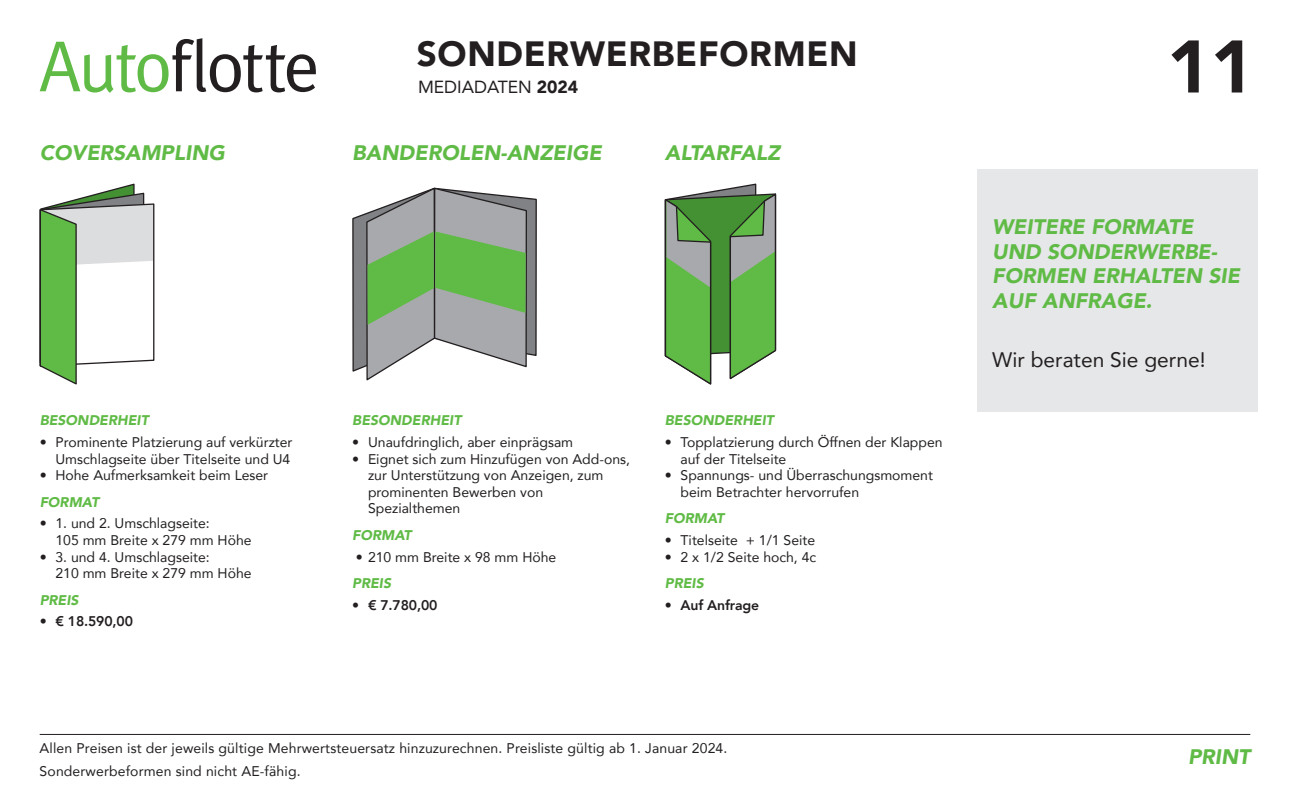
<style>
.page{position:relative;width:1290px;height:794px;background:#fff}
.page>*{position:absolute;margin:0;border:0;box-sizing:border-box;transform-origin:0 0}
.t1{font:900 73.5px "Avenir";color:#231f20}
.t2{font:900 35px "Avenir";letter-spacing:.02em;color:#231f20}
.t3{font:italic 900 21px/24.5px "Avenir";color:#60bb46}
.t4{font:21px "Avenir";color:#231f20}
.t5{font:17.5px "Avenir";color:#231f20}
.t6{font:14px/16.6px "Avenir";color:#231f20}
.t7{font:italic 900 14px "Avenir";color:#60bb46}
.t8{font:800 14px "Avenir";letter-spacing:-.01em;color:#231f20}
.s1{font-weight:900}
</style>
<div class="page">
<hr style="left:40px;top:734px;width:1210px;height:1px;background:#231f20">
<svg style="left:40px;top:38px;width:276px;height:55px"></svg>
<div style="left:977px;top:169px;width:281px;height:242px;background:#e6e7e9"></div>
<svg style="left:39px;top:183px;width:116px;height:202px"></svg>
<svg style="left:352px;top:187px;width:185px;height:194px"></svg>
<svg style="left:664px;top:183px;width:113px;height:202px;background:#78ad6b"></svg>
<h2 class="t2" style="left:417px;top:24px;width:442px">SONDERWERBEFORMEN</h2>
<p class="t5" style="left:418px;top:73px;width:162px">MEDIADATEN <span class="s1">2024</span></p>
<h3 class="t3" style="left:40px;top:140px;width:187px">COVERSAMPLING</h3>
<h3 class="t3" style="left:352px;top:140px;width:251px">BANDEROLEN-ANZEIGE</h3>
<h3 class="t3" style="left:665px;top:140px;width:117px">ALTARFALZ</h3>
<p class="t7" style="left:40px;top:409px;width:111px">BESONDERHEIT</p>
<p class="t6" style="left:40px;top:433px;width:254px;text-align:right">• Prominente Platzierung auf verkürzter<br>Umschlagseite über Titelseite und U4</p>
<p class="t6" style="left:40px;top:467px;width:230px">• Hohe Aufmerksamkeit beim Leser</p>
<p class="t7" style="left:40px;top:490px;width:61px">FORMAT</p>
<p class="t6" style="left:55px;top:515px;width:198px;text-indent:-16px">• 1. und 2. Umschlagseite:<br>105 mm Breite x 279 mm Höhe</p>
<p class="t6" style="left:55px;top:548px;width:198px;text-indent:-16px">• 3. und 4. Umschlagseite:<br>210 mm Breite x 279 mm Höhe</p>
<p class="t7" style="left:40px;top:588px;width:40px">PREIS</p>
<p class="t8" style="left:40px;top:610px;width:95px">• € 18.590,00</p>
<p class="t7" style="left:352px;top:409px;width:111px">BESONDERHEIT</p>
<p class="t6" style="left:352px;top:433px;width:222px">• Unaufdringlich, aber einprägsam</p>
<p class="t6" style="left:368px;top:450px;width:263px;text-indent:-16px">• Eignet sich zum Hinzufügen von Add-ons, zur Unterstützung von Anzeigen, zum prominenten Bewerben von<br>Spezialthemen</p>
<p class="t7" style="left:352px;top:523px;width:61px">FORMAT</p>
<p class="t6" style="left:356px;top:548px;width:202px">• 210 mm Breite x 98 mm Höhe</p>
<p class="t7" style="left:352px;top:572px;width:40px">PREIS</p>
<p class="t8" style="left:352px;top:594px;width:87px">• € 7.780,00</p>
<p class="t7" style="left:665px;top:409px;width:111px">BESONDERHEIT</p>
<p class="t6" style="left:680px;top:433px;width:263px;text-indent:-16px">• Topplatzierung durch Öffnen der Klappen auf der Titelseite</p>
<p class="t6" style="left:680px;top:466px;width:254px;text-indent:-16px">• Spannungs- und Überraschungsmoment beim Betrachter hervorrufen</p>
<p class="t7" style="left:665px;top:507px;width:61px">FORMAT</p>
<p class="t6" style="left:665px;top:531px;width:152px">• Titelseite + 1/1 Seite</p>
<p class="t6" style="left:665px;top:548px;width:153px">• 2 x 1/2 Seite hoch, 4c</p>
<p class="t7" style="left:665px;top:572px;width:40px">PREIS</p>
<p class="t8" style="left:665px;top:594px;width:96px">• Auf Anfrage</p>
<p class="t6" style="left:40px;top:736px;width:689px;line-height:22.8px">Allen Preisen ist der jeweils gültige Mehrwertsteuersatz hinzuzurechnen. Preisliste gültig ab 1. Januar 2024.<br>Sonderwerbeformen sind nicht AE-fähig.</p>
<h1 class="t1" style="left:1167px;top:4px;width:89px">11</h1>
<h3 class="t3" style="left:992px;top:214px;width:249px">WEITERE FORMATE<br>UND SONDERWERBE-<br>FORMEN ERHALTEN SIE<br>AUF ANFRAGE.</h3>
<h3 class="t4" style="left:992px;top:342px;width:215px">Wir beraten Sie gerne!</h3>
<h3 class="t3" style="left:1188px;top:744px;width:64px">PRINT</h3>
</div>
